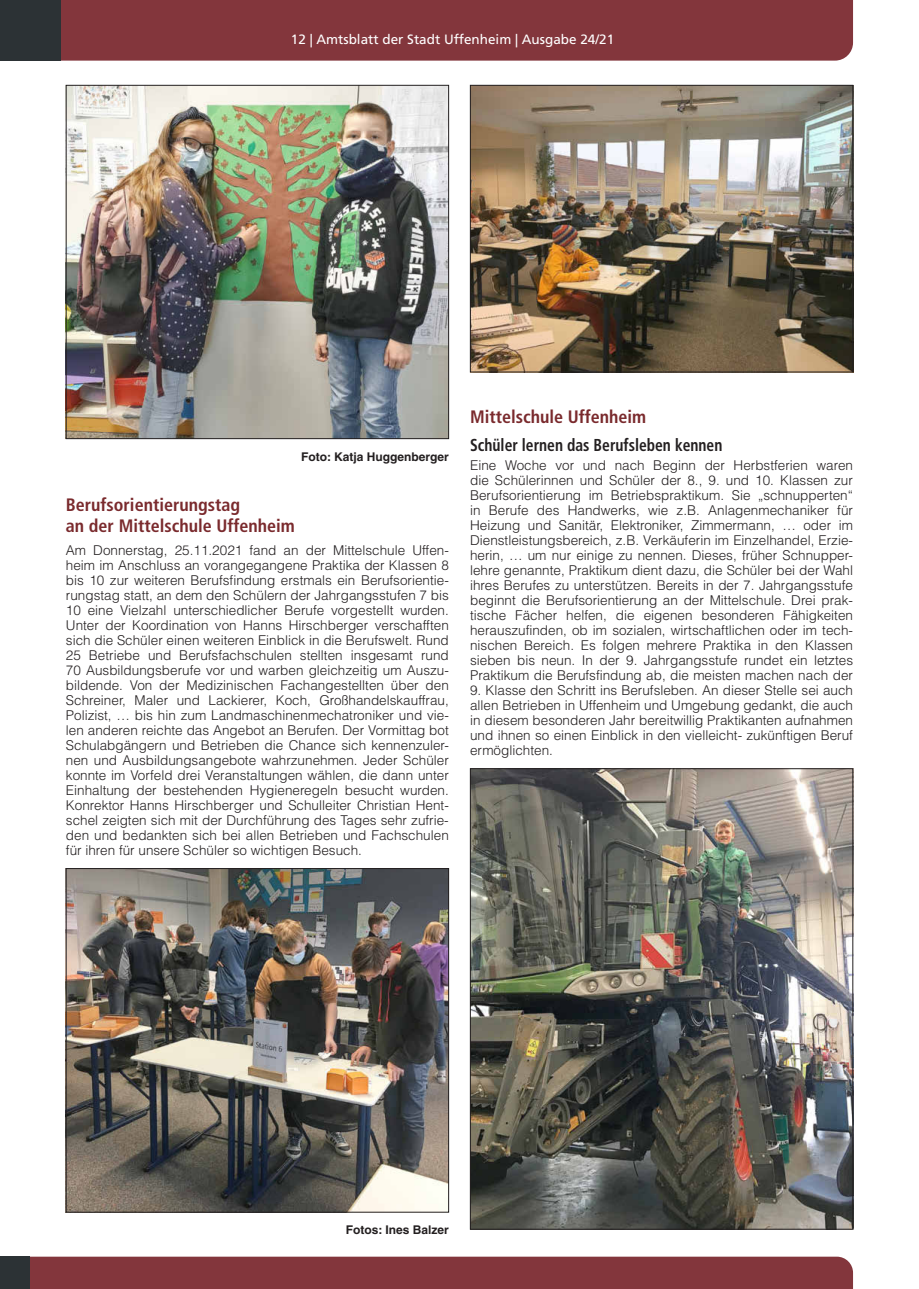
<style>
.page{position:relative;width:919px;height:1289px;background:#fff}
.page>*{position:absolute;margin:0;border:0;box-sizing:border-box;transform-origin:0 0}
.t1{font:700 condensed 18px/21px "Frutiger LT";color:#7a2a2d}
.t2{font:700 condensed 17.25px "Frutiger LT";color:#231f20;scale:.9 1}
.t3{font:300 13.5px/15px "Helvetica LT";color:#231f20;text-align:justify}
.t4{font:13.5px "Frutiger LT";color:#fff}
.t5{font:700 12px "Helvetica LT";color:#231f20}
</style>
<div class="page">
<div style="left:30px;top:1256px;width:823px;height:32px;background:#83363c"></div>
<div style="left:0;top:1256px;width:30px;height:32px;background:#2c3235"></div>
<div style="left:61px;top:0;width:792px;height:61px;background:#83363c"></div>
<div style="left:0;top:0;width:61px;height:61px;background:#2c3235"></div>
<img style="left:472px;top:87px;width:379px;height:283px">
<div style="left:470px;top:85px;width:383px;height:287px;border:1px solid #231f20"></div>
<img style="left:472px;top:770px;width:379px;height:457px">
<img style="left:68px;top:87px;width:379px;height:350px">
<div style="left:66px;top:85px;width:383px;height:354px;border:1px solid #231f20"></div>
<img style="left:68px;top:870px;width:379px;height:340px">
<div style="left:66px;top:868px;width:383px;height:344px;border:1px solid #231f20"></div>
<p class="t4" style="left:291px;top:32px;width:325px">12 | Amtsblatt der Stadt Uffenheim | Ausgabe 24/21</p>
<p class="t5" style="left:301px;top:449px;width:149px">Foto: Katja Huggenberger</p>
<h1 class="t1" style="left:66px;top:494px;width:230px">Berufsorientierungstag<br>an der Mittelschule Uffenheim</h1>
<p class="t3" style="left:66px;top:542px;width:384px;text-align:left">Am Donnerstag, 25. 11. 2021 fand an der Mittelschule Uffen&shy;heim im Anschluss an vorangegangene Praktika der Klassen 8 bis 10 zur weiteren Berufsfindung erstmals ein Berufsorientie&shy;rungstag statt, an dem den Schülern der Jahrgangsstufen 7 bis 10 eine Vielzahl unterschiedlicher Berufe vorgestellt wurden.<br>Unter der Koordination von Hanns Hirschberger verschafften sich die Schüler einen weiteren Einblick in die Berufswelt. Rund 25 Betriebe und Berufsfachschulen stellten insgesamt rund 70 Ausbildungsberufe vor und warben gleichzeitig um Auszu&shy;bildende. Von der Medizinischen Fachangestellten über den Schreiner, Maler und Lackierer, Koch, Großhandelskauffrau, Polizist, … bis hin zum Landmaschinenmechatroniker und vie&shy;len anderen reichte das Angebot an Berufen. Der Vormittag bot Schulabgängern und Betrieben die Chance sich kennenzuler&shy;nen und Ausbildungsangebote wahrzunehmen. Jeder Schüler konnte im Vorfeld drei Veranstaltungen wählen, die dann unter Einhaltung der bestehenden Hygieneregeln besucht wurden.<br>Konrektor Hanns Hirschberger und Schulleiter Christian Hent&shy;schel zeigten sich mit der Durchführung des Tages sehr zufrie&shy;den und bedankten sich bei allen Betrieben und Fachschulen für ihren für unsere Schüler so wichtigen Besuch.</p>
<h1 class="t1" style="left:470px;top:406px;width:178px">Mittelschule Uffenheim</h1>
<p class="t2" style="left:470px;top:435px;width:282px">Schüler lernen das Berufsleben kennen</p>
<p class="t3" style="left:470px;top:458px;width:384px">Eine Woche vor und nach Beginn der Herbstferien waren die Schülerinnen und Schüler der 8. , 9. und 10. Klassen zur Berufsorientierung im Betriebspraktikum. Sie „schnupperten“ in Berufe des Handwerks, wie z. B. Anlagenmechaniker für Heizung und Sanitär, Elektroniker, Zimmermann, … oder im Dienstleistungsbereich, z. B. Verkäuferin im Einzelhandel, Erzie&shy;herin, … um nur einige zu nennen. Dieses, früher Schnupper&shy;lehre genannte, Praktikum dient dazu, die Schüler bei der Wahl ihres Berufes zu unterstützen. Bereits in der 7. Jahrgangsstufe beginnt die Berufsorientierung an der Mittelschule. Drei prak&shy;tische Fächer helfen, die eigenen besonderen Fähigkeiten herauszufinden, ob im sozialen, wirtschaftlichen oder im tech&shy;nischen Bereich. Es folgen mehrere Praktika in den Klassen sieben bis neun. In der 9. Jahrgangsstufe rundet ein letztes Praktikum die Berufsfindung ab, die meisten machen nach der</p>
<p class="t3" style="left:470px;top:683px;width:384px">9. Klasse den Schritt ins Berufsleben. An dieser Stelle sei auch allen Betrieben in Uffenheim und Umgebung gedankt, die auch in diesem besonderen Jahr bereitwillig Praktikanten aufnahmen und ihnen so einen Einblick in den vielleicht- zukünftigen Beruf ermöglichten.</p>
<p class="t5" style="left:346px;top:1222px;width:104px">Fotos: Ines Balzer</p>
</div>
